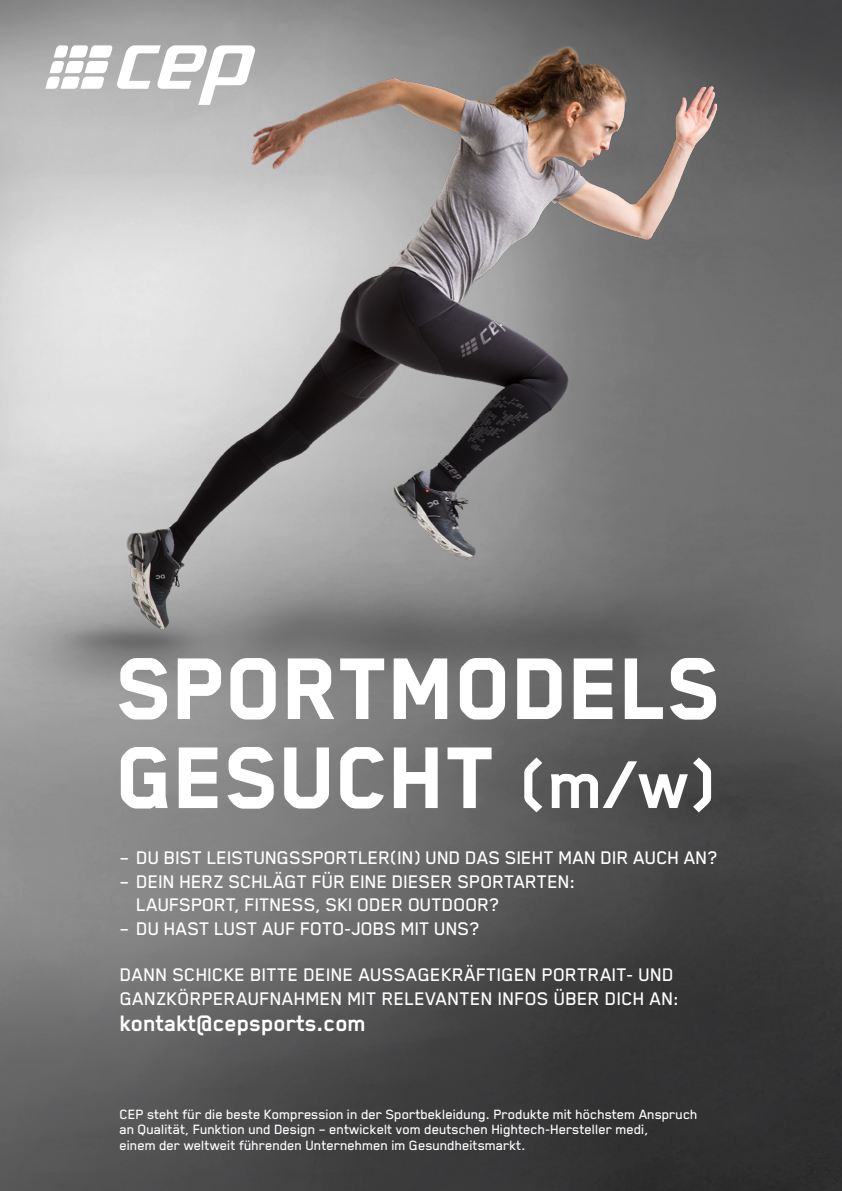
<style>
.page{position:relative;width:842px;height:1191px;background:#fff}
.page>*{position:absolute;margin:0;border:0;box-sizing:border-box;transform-origin:0 0}
.t1{font:800 100.9px/89px "Blender Pro";color:#fff}
.t2{font:700 25.8px "Blender Pro";letter-spacing:-.01em;color:#fff}
.t3{font:500 21px/23.4px "Blender Pro";letter-spacing:-.01em;color:#fff}
.t4{font:500 15.5px/15.5px "Blender Pro";letter-spacing:-.01em;color:#fff}
.s1{font-weight:700;font-size:78.1px}
</style>
<div class="page">
<img style="left:0;top:866px;width:842px;height:325px">
<img style="left:0;top:0;width:842px;height:866px">
<svg style="left:45px;top:45px;width:210px;height:60px"></svg>
<h1 class="t1" style="left:117px;top:643px;width:607px">SPORTMODELS<br>GESUCHT <span class="s1">(m/w)</span></h1>
<p class="t3" style="left:120px;top:845px;width:599px">– DU BIST LEISTUNGSSPORTLER(IN) UND DAS SIEHT MAN DIR AUCH AN?</p>
<p class="t3" style="left:137px;top:869px;width:441px;text-indent:-17px">– DEIN HERZ SCHLÄGT FÜR EINE DIESER SPORTARTEN:<br>LAUFSPORT, FITNESS, SKI ODER OUTDOOR?</p>
<p class="t3" style="left:120px;top:916px;width:361px">– DU HAST LUST AUF FOTO-JOBS MIT UNS?</p>
<p class="t3" style="left:120px;top:962px;width:561px">DANN SCHICKE BITTE DEINE AUSSAGEKRÄFTIGEN PORTRAIT- UND<br>GANZKÖRPERAUFNAHMEN MIT RELEVANTEN INFOS ÜBER DICH AN:</p>
<p class="t2" style="left:120px;top:1008px;width:248px">kontakt@cepsports.com</p>
<p class="t4" style="left:120px;top:1105px;width:580px">CEP steht für die beste Kompression in der Sportbekleidung. Produkte mit höchstem Anspruch an Qualität, Funktion und Design – entwickelt vom deutschen Hightech-Hersteller medi,<br>einem der weltweit führenden Unternehmen im Gesundheitsmarkt.</p>
</div>
